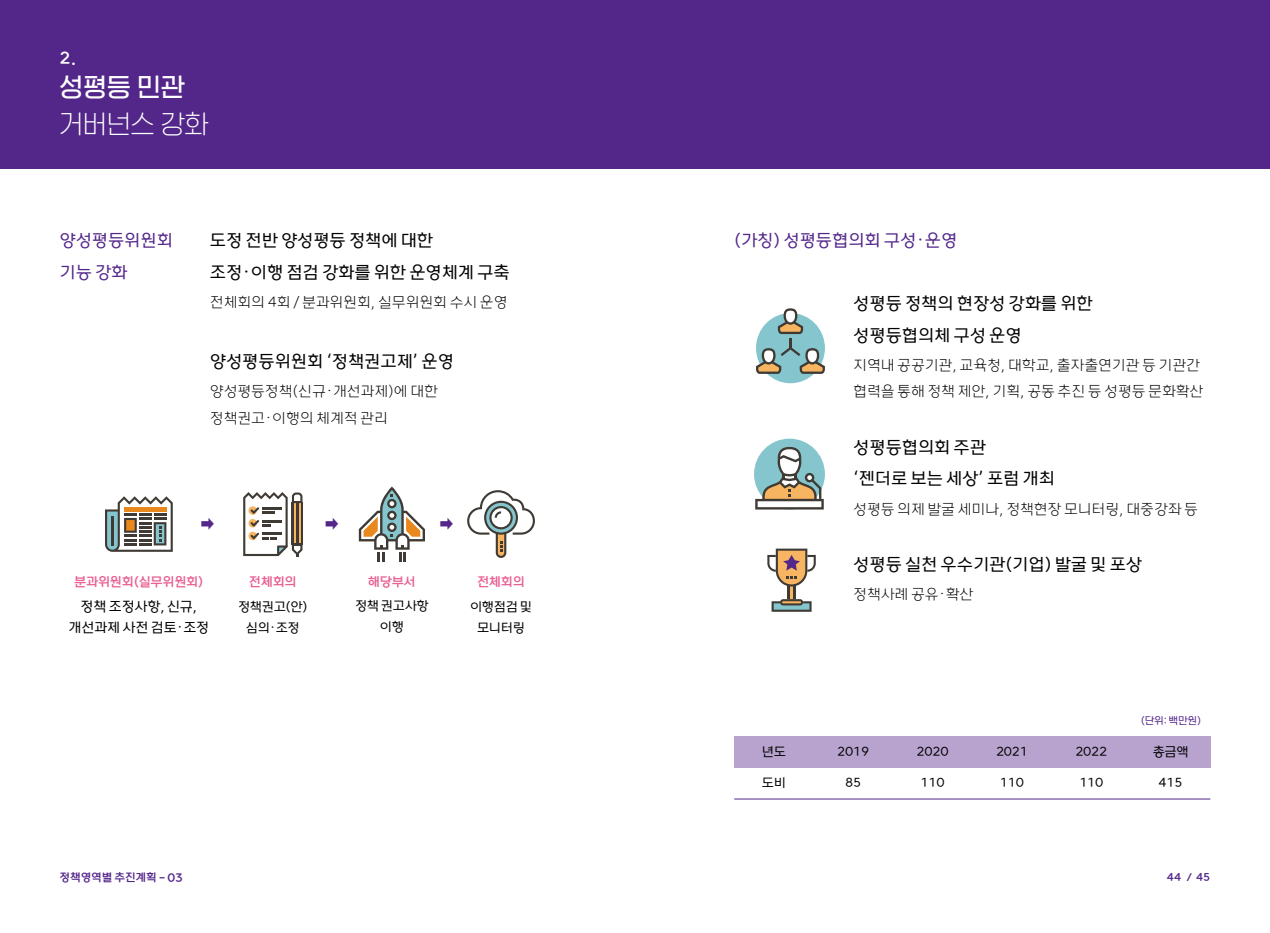
<style>
.page{position:relative;width:1270px;height:933px;background:#fff}
.page>*{position:absolute;margin:0;border:0;box-sizing:border-box;transform-origin:0 0}
.t1{font:26.25px "HGG Gothicssi 20 g";letter-spacing:.005em;color:#fff}
.t2{font:26.25px "HGG Gothicssi 60 g";color:#fff}
.t3{font:17.5px/31.5px "HG Hae Dotum 40 g";letter-spacing:-.005em;color:#000}
.t4{font:17.5px/31.5px "HG Hae Dotum 40 g";letter-spacing:-.005em;color:#53268a}
.t5{font:17.5px "HG Hae Dotum 60 g";color:#fff}
.t6{font:14.88px/26.2px "HG Hae Dotum 20 g";letter-spacing:-.005em;color:#000}
.t7{font:14px/21px "HG Hae Dotum 40 g";letter-spacing:-.01em;color:#000;text-align:center}
.t8{font:14px "HG Hae Dotum 40 g";color:#53268a}
.t9{font:13.12px/21px "HG Hae Dotum 40 g";letter-spacing:-.025em;color:#000;text-align:center}
.t10{font:13.12px "HG Hae Dotum 60 g";letter-spacing:-.025em;color:#ea6094}
.t11{font:11.38px "HG Hae Dotum 60 g";letter-spacing:-.01em;color:#53268a}
.t12{font:10.5px "HG Hae Dotum 40 g";color:#53268a}
.s1{font-size:12.25px}
.s2{font-size:9.1px}
</style>
<div class="page">
<div style="left:0;top:0;width:1270px;height:168px;background:#53268a"></div>
<div style="left:734px;top:736px;width:476px;height:31px;background:#b7a3ce"></div>
<hr style="left:734px;top:798px;width:476px;height:1px;background:#53268a">
<svg style="left:105px;top:496px;width:68px;height:56px"></svg>
<svg style="left:243px;top:492px;width:59px;height:64px"></svg>
<svg style="left:467px;top:490px;width:68px;height:68px"></svg>
<svg style="left:359px;top:486px;width:66px;height:75px"></svg>
<svg style="left:767px;top:548px;width:49px;height:64px"></svg>
<div style="left:754px;top:438px;width:71px;height:71px;background:#85c6ce;border-radius:50%"></div>
<svg style="left:755px;top:447px;width:69px;height:62px"></svg>
<div style="left:756px;top:313px;width:69px;height:70px;background:#85c6ce;border-radius:50%"></div>
<svg style="left:756px;top:308px;width:69px;height:66px"></svg>
<p class="t5" style="left:60px;top:49px;width:18px">2.</p>
<h1 class="t2" style="left:60px;top:73px;width:126px">성평등 민관</h1>
<h1 class="t1" style="left:60px;top:110px;width:150px">거버넌스 강화</h1>
<p class="t4" style="left:60px;top:225px;width:115px">양성평등위원회 기능 강화</p>
<p class="t3" style="left:210px;top:225px;width:301px">도정 전반 양성평등 정책에 대한 조정·이행 점검 강화를 위한 운영체계 구축</p>
<p class="t6" style="left:210px;top:289px;width:299px">전체회의 4회 / 분과위원회, 실무위원회 수시 운영</p>
<p class="t3" style="left:210px;top:346px;width:246px">양성평등위원회 ‘정책권고제’ 운영</p>
<p class="t6" style="left:210px;top:379px;width:230px">양성평등정책(신규·개선과제)에 대한 정책권고·이행의 체계적 관리</p>
<p class="t8" style="left:202px;top:516px;width:14px">➡</p>
<p class="t8" style="left:326px;top:516px;width:14px">➡</p>
<p class="t8" style="left:440px;top:516px;width:14px">➡</p>
<p class="t10" style="left:74px;top:575px;width:131px">분과위원회(실무위원회)</p>
<p class="t10" style="left:249px;top:575px;width:49px">전체회의</p>
<p class="t10" style="left:368px;top:575px;width:49px">해당부서</p>
<p class="t10" style="left:477px;top:575px;width:49px">전체회의</p>
<p class="t7" style="left:69px;top:596px;width:142px">정책 조정사항, 신규, 개선과제 사전 검토·조정</p>
<p class="t9" style="left:238px;top:596px;width:71px">정책권고(안) 심의·조정</p>
<p class="t9" style="left:355px;top:596px;width:75px">정책 권고사항 이행</p>
<p class="t9" style="left:470px;top:596px;width:63px">이행점검 및 모니터링</p>
<p class="t4" style="left:734px;top:225px;width:225px">(가칭) 성평등협의회 구성·운영</p>
<p class="t3" style="left:853px;top:288px;width:241px">성평등 정책의 현장성 강화를 위한 성평등협의체 구성 운영</p>
<p class="t6" style="left:853px;top:352px;width:352px">지역내 공공기관, 교육청, 대학교, 출자출연기관 등 기관간 협력을 통해 정책 제안, 기획, 공동 추진 등 성평등 문화확산</p>
<p class="t3" style="left:853px;top:431px;width:203px">성평등협의회 주관<br>‘젠더로 보는 세상’ 포럼 개최</p>
<p class="t6" style="left:853px;top:496px;width:346px">성평등 의제 발굴 세미나, 정책현장 모니터링, 대중강좌 등</p>
<p class="t3" style="left:853px;top:548px;width:290px">성평등 실천 우수기관(기업) 발굴 및 포상</p>
<p class="t6" style="left:853px;top:581px;width:122px">정책사례 공유·확산</p>
<p class="t9" style="left:762px;top:741px;width:26px">년도</p>
<p class="t9" style="left:762px;top:772px;width:26px">도비</p>
<p class="t12" style="left:1141px;top:714px;width:62px">(단위: 백만원)</p>
<p class="t9" style="left:1075px;top:741px;width:34px">2022</p>
<p class="t9" style="left:1153px;top:741px;width:37px">총금액</p>
<p class="t9" style="left:837px;top:741px;width:34px">2019</p>
<p class="t9" style="left:917px;top:741px;width:34px">2020</p>
<p class="t9" style="left:996px;top:741px;width:34px">2021</p>
<p class="t9" style="left:845px;top:772px;width:18px">85</p>
<p class="t9" style="left:921px;top:772px;width:26px">110</p>
<p class="t9" style="left:1000px;top:772px;width:26px">110</p>
<p class="t9" style="left:1079px;top:772px;width:26px">110</p>
<p class="t9" style="left:1159px;top:772px;width:26px">415</p>
<p class="t11" style="left:60px;top:871px;width:125px">정책영역별 추진계획 <span class="s1">- 03</span></p>
<p class="t11" style="left:1167px;top:871px;width:45px">44 <span class="s2">/</span> 45</p>
</div>
